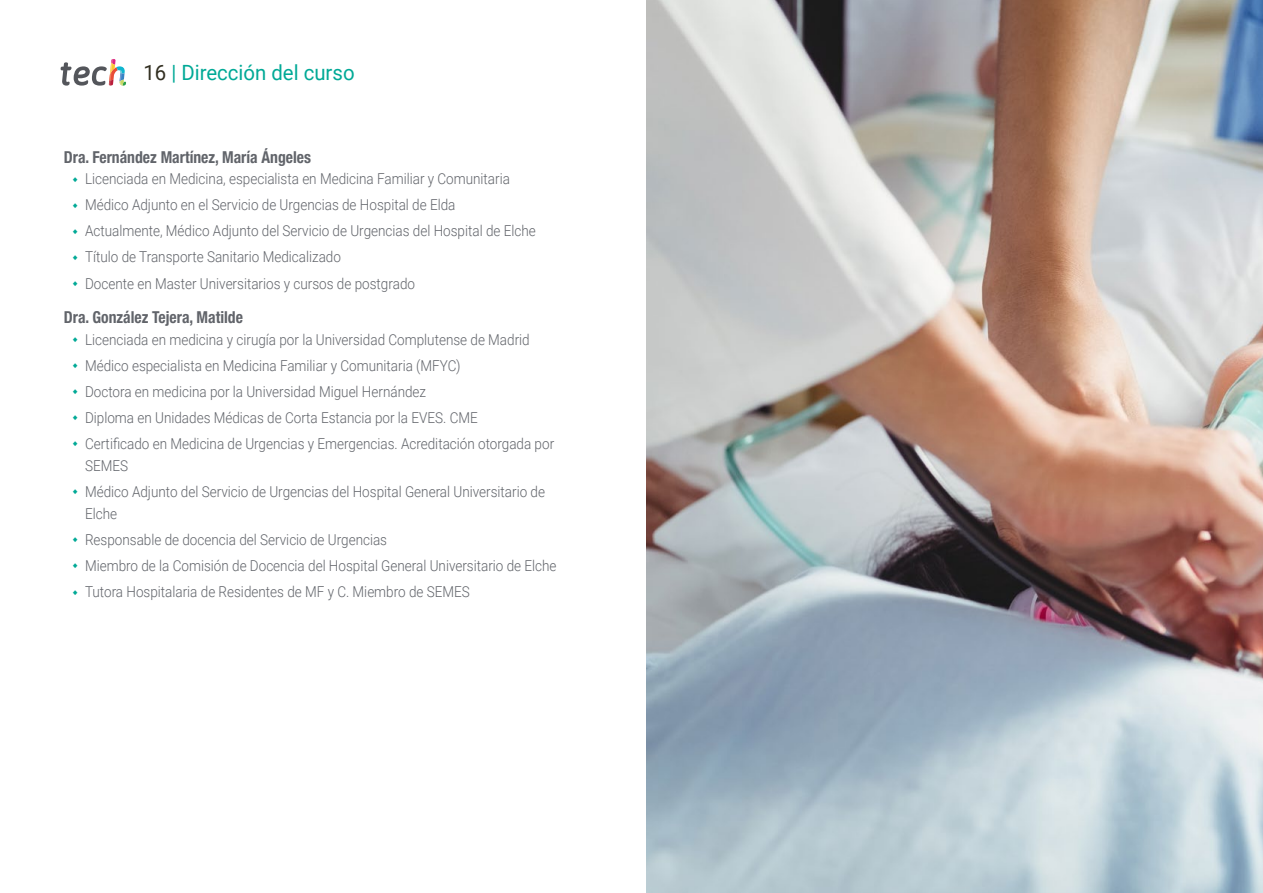
<style>
.page{position:relative;width:1263px;height:893px;background:#fff}
.page>*{position:absolute;margin:0;border:0;box-sizing:border-box;transform-origin:0 0}
.t1{font:21px "Roboto";color:#00a996}
.t2{font:700 condensed 16.5px "Helvetica Neue LT Std";color:#61646a;scale:.95 1}
.t3{font:300 15px/26.2px "Roboto";color:#61646a;scale:.9 1}
.s1{color:#312e20}
</style>
<div class="page">
<img style="left:646px;top:0;width:617px;height:893px">
<svg style="left:61px;top:59px;width:65px;height:27px"></svg>
<h1 class="t1" style="left:144px;top:57px;width:213px"><span class="s1">16</span> | Dirección del curso</h1>
<p class="t2" style="left:64px;top:147px;width:262px">Dra. Fernández Martínez, María Ángeles</p>
<p class="t3" style="left:85px;top:165px;width:502px">Licenciada en Medicina, especialista en Medicina Familiar y Comunitaria Médico Adjunto en el Servicio de Urgencias de Hospital de Elda Actualmente, Médico Adjunto del Servicio de Urgencias del Hospital de Elche Título de Transporte Sanitario Medicalizado<br>Docente en Master Universitarios y cursos de postgrado</p>
<p class="t2" style="left:64px;top:308px;width:190px">Dra. González Tejera, Matilde</p>
<p class="t3" style="left:85px;top:326px;width:523px">Licenciada en medicina y cirugía por la Universidad Complutense de Madrid Médico especialista en Medicina Familiar y Comunitaria (MFYC)<br>Doctora en medicina por la Universidad Miguel Hernández<br>Diploma en Unidades Médicas de Corta Estancia por la EVES. CME<br>Certificado en Medicina de Urgencias y Emergencias. Acreditación otorgada por</p>
<p class="t3" style="left:85px;top:452px;width:513px">SEMES<br>Médico Adjunto del Servicio de Urgencias del Hospital General Universitario de</p>
<p class="t3" style="left:85px;top:499px;width:525px">Elche<br>Responsable de docencia del Servicio de Urgencias<br>Miembro de la Comisión de Docencia del Hospital General Universitario de Elche Tutora Hospitalaria de Residentes de MF y C. Miembro de SEMES</p>
</div>
